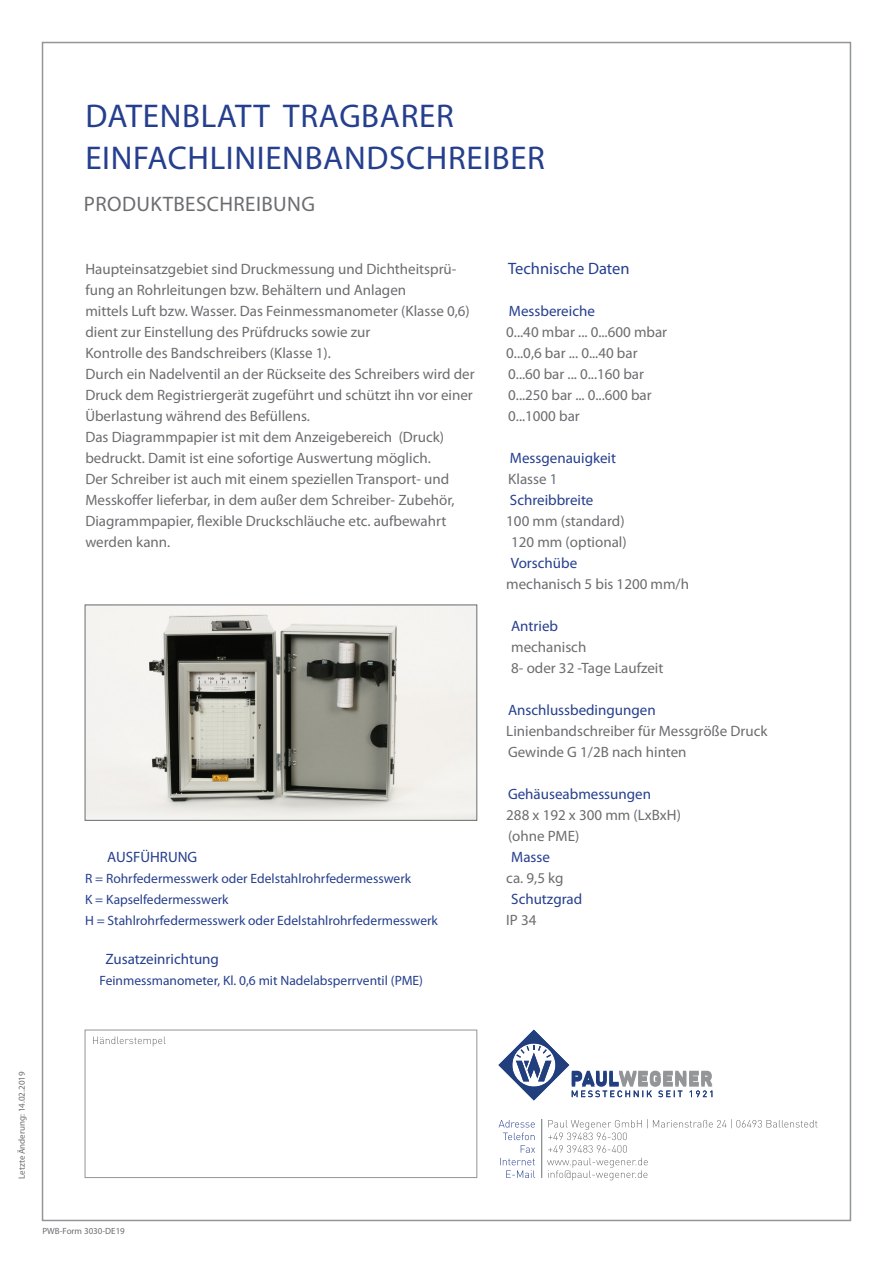
<style>
.page{position:relative;width:893px;height:1263px;background:#fff}
.page>*{position:absolute;margin:0;border:0;box-sizing:border-box;transform-origin:0 0}
.Headline_Rueckseite{font:33px "Myriad Pro";letter-spacing:.02em;color:#253f8e}
.Subheadline_Ruecksei{font:21px "Myriad Pro";letter-spacing:.02em;color:#6c6d70}
.Fließtext_Einleitung{font:16.5px "Myriad Pro";color:#253f8e}
.Fließtext_Einleitung-2{font:15px/21px "Myriad Pro";color:#6c6d70}
.Fließtext_10_14{font:15px "Myriad Pro";color:#6c6d70}
.Fließtext_10_14-2{font:15px "Myriad Pro";color:#253f8e}
.Fließtext_Einleitung-3{font:15px "Myriad Pro";color:#253f8e}
.Fließtext_Einleitung-4{font:13.5px "Myriad Pro";color:#253f8e}
.Fließtext_10_14-3{font:13.5px "Myriad Pro";color:#253f8e}
.t1{font:9px "Myriad Pro";color:#6c6d70}
</style>
<div class="page">
<img style="left:87px;top:606px;width:388px;height:213px">
<div style="left:85px;top:604px;width:392px;height:217px;border:1px solid #6c6d70"></div>
<div style="left:85px;top:1030px;width:392px;height:148px;border:1px solid #939598"></div>
<svg style="left:499px;top:1120px;width:36px;height:58px"></svg>
<hr style="left:541px;top:1119px;width:1px;height:59px;background:#6c6d70">
<svg style="left:93px;top:1036px;width:73px;height:10px"></svg>
<svg style="left:498px;top:1030px;width:214px;height:70px"></svg>
<svg style="left:547px;top:1119px;width:270px;height:61px"></svg>
<p class="Headline_Rueckseite" style="left:85px;top:95px;width:370px">DATENBLATT TRAGBARER</p>
<p class="Headline_Rueckseite" style="left:85px;top:137px;width:461px">EINFACHLINIENBANDSCHREIBER</p>
<p class="Subheadline_Ruecksei" style="left:84px;top:191px;width:233px">PRODUKTBESCHREIBUNG</p>
<p class="Fließtext_Einleitung-2" style="left:85px;top:258px;width:373px">Haupteinsatzgebiet sind Druckmessung und Dichtheitsprü&shy;fung an Rohrleitungen bzw. Behältern und Anlagen</p>
<p class="Fließtext_Einleitung-2" style="left:85px;top:300px;width:386px">mittels Luft bzw. Wasser. Das Feinmessmanometer (Klasse 0,6) dient zur Einstellung des Prüfdrucks sowie zur</p>
<p class="Fließtext_Einleitung-2" style="left:85px;top:342px;width:247px">Kontrolle des Bandschreibers (Klasse 1).</p>
<p class="Fließtext_Einleitung-2" style="left:85px;top:363px;width:391px;text-align:justify">Durch ein Nadelventil an der Rückseite des Schreibers wird der Druck dem Registriergerät zugeführt und schützt ihn vor einer Überlastung während des Befüllens.</p>
<p class="Fließtext_Einleitung-2" style="left:85px;top:426px;width:360px">Das Diagrammpapier ist mit dem Anzeigebereich (Druck) bedruckt. Damit ist eine sofortige Auswertung möglich.</p>
<p class="Fließtext_Einleitung-2" style="left:85px;top:468px;width:371px">Der Schreiber ist auch mit einem speziellen Transport- und Messkoffer lieferbar, in dem außer dem Schreiber- Zubehör, Diagrammpapier, flexible Druckschläuche etc. aufbewahrt werden kann.</p>
<p class="Fließtext_Einleitung-3" style="left:107px;top:847px;width:91px">AUSFÜHRUNG</p>
<p class="Fließtext_Einleitung-4" style="left:85px;top:870px;width:328px">R = Rohrfedermesswerk oder Edelstahlrohrfedermesswerk</p>
<p class="Fließtext_Einleitung-4" style="left:85px;top:891px;width:145px">K = Kapselfedermesswerk</p>
<p class="Fließtext_Einleitung-4" style="left:85px;top:912px;width:354px">H = Stahlrohrfedermesswerk oder Edelstahlrohrfedermesswerk</p>
<p class="Fließtext_Einleitung-3" style="left:105px;top:949px;width:115px">Zusatzeinrichtung</p>
<p class="Fließtext_10_14-3" style="left:100px;top:972px;width:325px">Feinmessmanometer, Kl. 0,6 mit Nadelabsperrventil (PME)</p>
<p class="Fließtext_Einleitung" style="left:508px;top:258px;width:123px">Technische Daten</p>
<p class="Fließtext_10_14-2" style="left:509px;top:301px;width:87px">Messbereiche</p>
<p class="Fließtext_10_14" style="left:506px;top:322px;width:162px">0...40 mbar ... 0...600 mbar</p>
<p class="Fließtext_10_14" style="left:506px;top:343px;width:133px">0...0,6 bar ... 0...40 bar</p>
<p class="Fließtext_10_14" style="left:508px;top:364px;width:137px">0...60 bar ... 0...160 bar</p>
<p class="Fließtext_10_14" style="left:508px;top:385px;width:145px">0...250 bar ... 0...600 bar</p>
<p class="Fließtext_10_14" style="left:508px;top:406px;width:73px">0...1000 bar</p>
<p class="Fließtext_10_14-2" style="left:510px;top:448px;width:108px">Messgenauigkeit</p>
<p class="Fließtext_10_14" style="left:508px;top:469px;width:51px">Klasse 1</p>
<p class="Fließtext_10_14-2" style="left:510px;top:490px;width:85px">Schreibbreite</p>
<p class="Fließtext_10_14" style="left:506px;top:511px;width:120px">100 mm (standard)</p>
<p class="Fließtext_10_14" style="left:511px;top:532px;width:117px">120 mm (optional)</p>
<p class="Fließtext_10_14-2" style="left:511px;top:553px;width:68px">Vorschübe</p>
<p class="Fließtext_10_14" style="left:506px;top:574px;width:184px">mechanisch 5 bis 1200 mm/h</p>
<p class="Fließtext_10_14-2" style="left:511px;top:616px;width:48px">Antrieb</p>
<p class="Fließtext_Einleitung-2" style="left:511px;top:636px;width:77px">mechanisch</p>
<p class="Fließtext_Einleitung-2" style="left:511px;top:657px;width:154px">8- oder 32 -Tage Laufzeit</p>
<p class="Fließtext_10_14-2" style="left:508px;top:700px;width:149px">Anschlussbedingungen</p>
<p class="Fließtext_10_14" style="left:506px;top:721px;width:263px">Linienbandschreiber für Messgröße Druck</p>
<p class="Fließtext_10_14" style="left:508px;top:742px;width:180px">Gewinde G 1/2B nach hinten</p>
<p class="Fließtext_10_14-2" style="left:508px;top:784px;width:145px">Gehäuseabmessungen</p>
<p class="Fließtext_10_14" style="left:506px;top:805px;width:176px">288 x 192 x 300 mm (LxBxH)</p>
<p class="Fließtext_10_14" style="left:508px;top:826px;width:73px">(ohne PME)</p>
<p class="Fließtext_10_14-2" style="left:511px;top:847px;width:40px">Masse</p>
<p class="Fließtext_10_14" style="left:506px;top:868px;width:59px">ca. 9,5 kg</p>
<p class="Fließtext_10_14-2" style="left:511px;top:889px;width:72px">Schutzgrad</p>
<p class="Fließtext_10_14" style="left:506px;top:910px;width:32px">IP 34</p>
<p class="t1" style="left:16px;top:1179px;width:109px;rotate:-90deg">Letzte Änderung: 14.02.2019</p>
<p class="t1" style="left:43px;top:1225px;width:84px">PWB-Form 3030-DE19</p>
</div>
